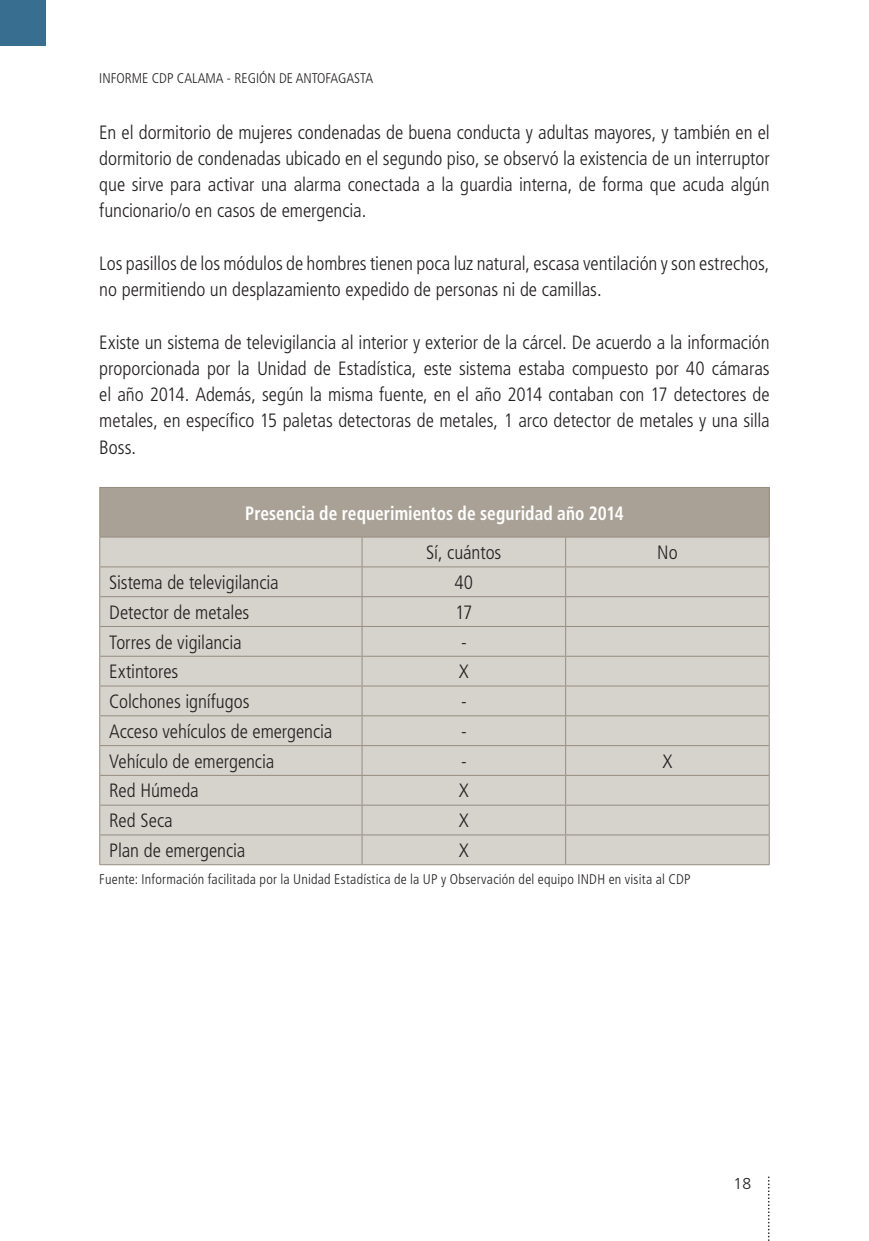
<style>
.page{position:relative;width:869px;height:1241px;background:#fff}
.page>*{position:absolute;margin:0;border:0;box-sizing:border-box;transform-origin:0 0}
.TEXTO_GENERAL{font:300 condensed 19.25px/26.2px "Frutiger LT Std";letter-spacing:-.005em;color:#231f20;text-align:justify}
.TITULOTABLA{font:700 condensed 19.25px "Frutiger LT Std";letter-spacing:.005em;color:#fff;scale:.9 1}
.t1{font:300 15.75px "Frutiger LT Std";color:#231f20}
.TEXTO_GENERAL-2{font:300 condensed 14px "Frutiger LT Std";letter-spacing:.015em;color:#231f20}
</style>
<div class="page">
<svg style="left:768px;top:1177px;width:1px;height:63px"></svg>
<div style="left:0;top:0;width:45px;height:45px;background:#386e8f"></div>
<div style="left:100px;top:487px;width:668px;height:50px;background:#a9a195"></div>
<div style="left:100px;top:537px;width:668px;height:327px;background:#d6d2cc"></div>
<hr style="left:99px;top:487px;width:263px;height:1px;background:#968d80">
<hr style="left:99px;top:488px;width:1px;height:48px;background:#968d80">
<hr style="left:362px;top:487px;width:203px;height:1px;background:#968d80">
<hr style="left:565px;top:487px;width:204px;height:1px;background:#968d80">
<hr style="left:768px;top:488px;width:1px;height:48px;background:#968d80">
<hr style="left:99px;top:536px;width:263px;height:1px;background:#968d80">
<hr style="left:362px;top:536px;width:203px;height:1px;background:#968d80">
<hr style="left:565px;top:536px;width:204px;height:1px;background:#968d80">
<hr style="left:99px;top:566px;width:263px;height:1px;background:#968d80">
<hr style="left:362px;top:566px;width:203px;height:1px;background:#968d80">
<hr style="left:565px;top:566px;width:204px;height:1px;background:#968d80">
<hr style="left:99px;top:596px;width:263px;height:1px;background:#968d80">
<hr style="left:362px;top:596px;width:203px;height:1px;background:#968d80">
<hr style="left:565px;top:596px;width:204px;height:1px;background:#968d80">
<hr style="left:99px;top:626px;width:263px;height:1px;background:#968d80">
<hr style="left:362px;top:626px;width:203px;height:1px;background:#968d80">
<hr style="left:565px;top:626px;width:204px;height:1px;background:#968d80">
<hr style="left:99px;top:655px;width:263px;height:1px;background:#968d80">
<hr style="left:362px;top:655px;width:203px;height:1px;background:#968d80">
<hr style="left:565px;top:655px;width:204px;height:1px;background:#968d80">
<hr style="left:99px;top:685px;width:263px;height:1px;background:#968d80">
<hr style="left:362px;top:685px;width:203px;height:1px;background:#968d80">
<hr style="left:565px;top:685px;width:204px;height:1px;background:#968d80">
<hr style="left:99px;top:715px;width:263px;height:1px;background:#968d80">
<hr style="left:362px;top:715px;width:203px;height:1px;background:#968d80">
<hr style="left:565px;top:715px;width:204px;height:1px;background:#968d80">
<hr style="left:99px;top:745px;width:263px;height:1px;background:#968d80">
<hr style="left:362px;top:745px;width:203px;height:1px;background:#968d80">
<hr style="left:565px;top:745px;width:204px;height:1px;background:#968d80">
<hr style="left:99px;top:774px;width:263px;height:1px;background:#968d80">
<hr style="left:362px;top:774px;width:203px;height:1px;background:#968d80">
<hr style="left:565px;top:774px;width:204px;height:1px;background:#968d80">
<hr style="left:99px;top:804px;width:263px;height:1px;background:#968d80">
<hr style="left:362px;top:804px;width:203px;height:1px;background:#968d80">
<hr style="left:565px;top:804px;width:204px;height:1px;background:#968d80">
<hr style="left:99px;top:834px;width:263px;height:1px;background:#968d80">
<svg style="left:99px;top:537px;width:1px;height:327px"></svg>
<hr style="left:362px;top:834px;width:203px;height:1px;background:#968d80">
<svg style="left:361px;top:537px;width:1px;height:327px"></svg>
<hr style="left:565px;top:834px;width:204px;height:1px;background:#968d80">
<svg style="left:541px;top:537px;width:25px;height:327px;background:#d1cdc7"></svg>
<svg style="left:768px;top:537px;width:1px;height:327px"></svg>
<hr style="left:99px;top:864px;width:263px;height:1px;background:#968d80">
<hr style="left:362px;top:864px;width:203px;height:1px;background:#968d80">
<hr style="left:565px;top:864px;width:204px;height:1px;background:#968d80">
<p class="TEXTO_GENERAL-2" style="left:99px;top:70px;width:275px">INFORME CDP CALAMA - REGIÓN DE ANTOFAGASTA</p>
<p class="TEXTO_GENERAL" style="left:99px;top:119px;width:671px">En el dormitorio de mujeres condenadas de buena conducta y adultas mayores, y también en el dormitorio de condenadas ubicado en el segundo piso, se observó la existencia de un interruptor que sirve para activar una alarma conectada a la guardia interna, de forma que acuda algún funcionario/o en casos de emergencia.</p>
<p class="TEXTO_GENERAL" style="left:99px;top:250px;width:671px">Los pasillos de los módulos de hombres tienen poca luz natural, escasa ventilación y son estrechos, no permitiendo un desplazamiento expedido de personas ni de camillas.</p>
<p class="TEXTO_GENERAL" style="left:99px;top:329px;width:671px">Existe un sistema de televigilancia al interior y exterior de la cárcel. De acuerdo a la información proporcionada por la Unidad de Estadística, este sistema estaba compuesto por 40 cámaras el año 2014. Además, según la misma fuente, en el año 2014 contaban con 17 detectores de metales, en específico 15 paletas detectoras de metales, 1 arco detector de metales y una silla Boss.</p>
<p class="TITULOTABLA" style="left:245px;top:501px;width:422px">Presencia de requerimientos de seguridad año 2014</p>
<p class="TEXTO_GENERAL" style="left:426px;top:539px;width:77px">Sí, cuántos</p>
<p class="TEXTO_GENERAL" style="left:657px;top:539px;width:22px">No</p>
<p class="TEXTO_GENERAL" style="left:109px;top:569px;width:171px">Sistema de televigilancia</p>
<p class="TEXTO_GENERAL" style="left:454px;top:569px;width:20px">40</p>
<p class="TEXTO_GENERAL" style="left:109px;top:599px;width:141px">Detector de metales</p>
<p class="TEXTO_GENERAL" style="left:455px;top:599px;width:19px">17</p>
<p class="TEXTO_GENERAL" style="left:109px;top:629px;width:134px">Torres de vigilancia</p>
<p class="TEXTO_GENERAL" style="left:461px;top:629px;width:7px">-</p>
<p class="TEXTO_GENERAL" style="left:109px;top:658px;width:71px">Extintores</p>
<p class="TEXTO_GENERAL" style="left:458px;top:658px;width:11px">X</p>
<p class="TEXTO_GENERAL" style="left:109px;top:688px;width:142px">Colchones ignífugos</p>
<p class="TEXTO_GENERAL" style="left:461px;top:688px;width:7px">-</p>
<p class="TEXTO_GENERAL" style="left:109px;top:718px;width:225px">Acceso vehículos de emergencia</p>
<p class="TEXTO_GENERAL" style="left:461px;top:718px;width:7px">-</p>
<p class="TEXTO_GENERAL" style="left:109px;top:748px;width:166px">Vehículo de emergencia</p>
<p class="TEXTO_GENERAL" style="left:461px;top:748px;width:7px">-</p>
<p class="TEXTO_GENERAL" style="left:662px;top:748px;width:11px">X</p>
<p class="TEXTO_GENERAL" style="left:109px;top:777px;width:91px">Red Húmeda</p>
<p class="TEXTO_GENERAL" style="left:458px;top:777px;width:11px">X</p>
<p class="TEXTO_GENERAL" style="left:109px;top:807px;width:65px">Red Seca</p>
<p class="TEXTO_GENERAL" style="left:458px;top:807px;width:11px">X</p>
<p class="TEXTO_GENERAL" style="left:109px;top:837px;width:138px">Plan de emergencia</p>
<p class="TEXTO_GENERAL" style="left:458px;top:837px;width:11px">X</p>
<p class="TEXTO_GENERAL-2" style="left:99px;top:871px;width:592px">Fuente: Información facilitada por la Unidad Estadística de la UP y Observación del equipo INDH en visita al CDP</p>
<p class="t1" style="left:733px;top:1174px;width:19px">18</p>
</div>
